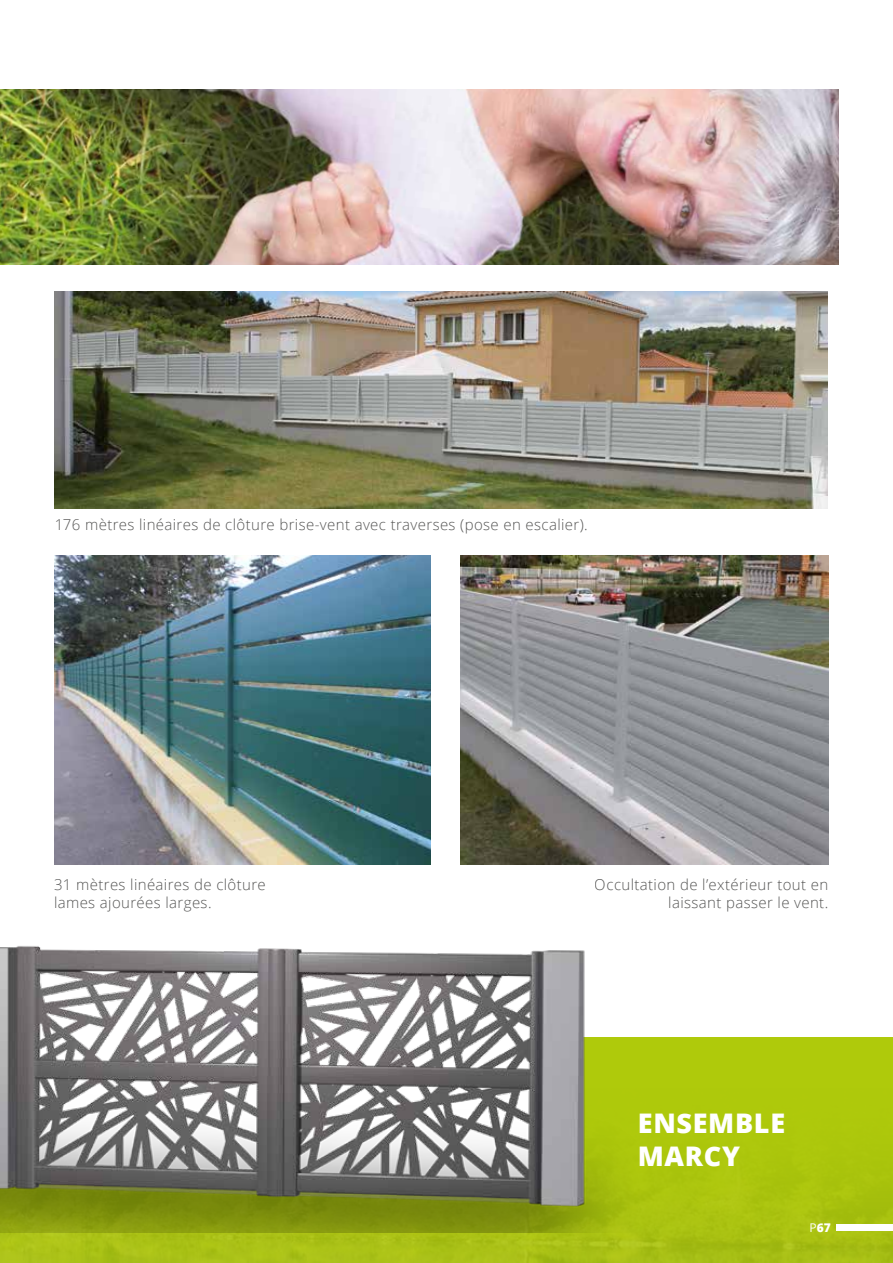
<style>
.page{position:relative;width:893px;height:1263px;background:#fff}
.page>*{position:absolute;margin:0;border:0;box-sizing:border-box;transform-origin:0 0}
.t1{font:800 27px/32.4px "Open Sans";letter-spacing:.025em;color:#fff}
.t2{font:300 15px/18px "Open Sans";letter-spacing:.025em;color:#575756}
.t3{font:800 12px "Open Sans";color:#fff}
.s1{font-weight:400}
</style>
<div class="page">
<img style="left:0;top:89px;width:839px;height:176px">
<img style="left:0;top:1037px;width:893px;height:226px">
<img style="left:0;top:946px;width:775px;height:286px">
<img style="left:54px;top:291px;width:773px;height:217px">
<img style="left:54px;top:555px;width:377px;height:309px">
<img style="left:460px;top:556px;width:368px;height:308px">
<div style="left:836px;top:1224px;width:57px;height:7px;background:#fff"></div>
<p class="t2" style="left:54px;top:515px;width:535px">176 mètres linéaires de clôture brise-vent avec traverses (pose en escalier).</p>
<p class="t2" style="left:54px;top:875px;width:213px">31 mètres linéaires de clôture lames ajourées larges.</p>
<p class="t2" style="left:595px;top:875px;width:235px;text-align:right">Occultation de l’extérieur tout en laissant passer le vent.</p>
<h1 class="t1" style="left:638px;top:1106px;width:149px">ENSEMBLE<br>MARCY</h1>
<p class="t3" style="left:810px;top:1219px;width:23px"><span class="s1">P</span>67</p>
</div>
